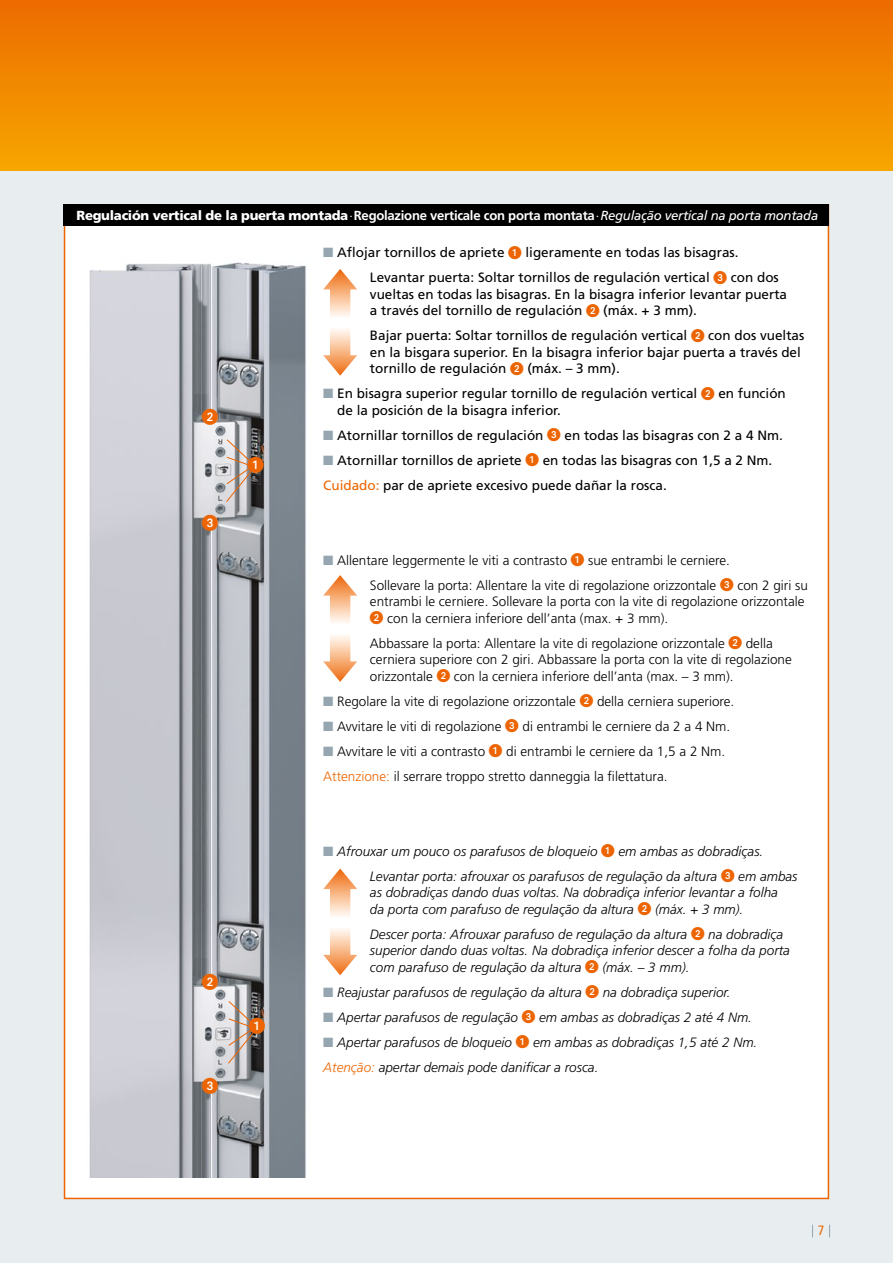
<style>
.page{position:relative;width:893px;height:1263px;background:#fff}
.page>*{position:absolute;margin:0;border:0;box-sizing:border-box;transform-origin:0 0}
.t1{font:16.5px "European Pi One";color:#ec6502}
.t2{font:300 13.5px/16.5px "Frutiger";color:#000}
.t3{font:13.5px/16.5px "Frutiger";color:#000}
.t4{font:italic 300 13.5px/16.5px "Frutiger";color:#000}
.t5{font:condensed 13.5px "Frutiger";color:#ec6502}
.t6{font:900 13.2px "Frutiger";letter-spacing:-.02em;color:#fff}
.s1{font-weight:400;font-size:12px}
.s2{font-weight:700}
.s3{font-weight:400;font-style:italic}
.s4{color:#95a6b0}
.s5{font-family:"European Pi One";color:#ec6502}
.s6{color:#ec6502}
.s7{font-family:"European Pi One";font-weight:400;color:#ec6502}
.s8{font-family:"European Pi One";font-weight:400;font-style:normal;color:#ec6502}
</style>
<div class="page">
<div style="left:0;top:170px;width:893px;height:1093px;background:#e8edf0"></div>
<div style="left:0;top:0;width:893px;height:170px;background:linear-gradient(to bottom,#ec6b00,#f7a500)"></div>
<div style="left:64px;top:204px;width:765px;height:995px;background:#fff;border:2px solid #ec6502"></div>
<div style="left:64px;top:204px;width:765px;height:21px;background:#000"></div>
<svg style="left:323px;top:269px;width:34px;height:47px"></svg>
<svg style="left:323px;top:329px;width:34px;height:47px"></svg>
<svg style="left:323px;top:575px;width:34px;height:48px"></svg>
<svg style="left:323px;top:635px;width:34px;height:47px"></svg>
<svg style="left:323px;top:868px;width:34px;height:48px"></svg>
<svg style="left:323px;top:929px;width:34px;height:46px"></svg>
<svg style="left:812px;top:1225px;width:1px;height:12px"></svg>
<svg style="left:829px;top:1225px;width:1px;height:12px"></svg>
<img style="left:89px;top:262px;width:217px;height:916px">
<svg style="left:227px;top:1000px;width:28px;height:64px;background:#b0a7a4"></svg>
<svg style="left:226px;top:439px;width:27px;height:64px;background:#b8afab"></svg>
<div style="left:248px;top:458px;width:15px;height:14px;background:#fff;border-radius:50%"></div>
<div style="left:203px;top:410px;width:15px;height:14px;background:#fff;border-radius:50%"></div>
<div style="left:203px;top:515px;width:15px;height:15px;background:#fff;border-radius:50%"></div>
<div style="left:250px;top:1019px;width:14px;height:14px;background:#fff;border-radius:50%"></div>
<div style="left:203px;top:974px;width:14px;height:15px;background:#fff;border-radius:50%"></div>
<div style="left:203px;top:1079px;width:14px;height:14px;background:#fff;border-radius:50%"></div>
<p class="t6" style="left:77px;top:207px;width:743px">Regulación vertical de la puerta montada<span class="s1">·</span><span class="s2">Regolazione verticale con porta montata</span><span class="s1">·</span><span class="s3">Regulação vertical na porta montada</span></p>
<p class="t3" style="left:370px;top:240px;width:410px;line-height:25px;text-indent:-47px"><span class="s4">■</span> Aflojar tornillos de apriete <span class="s5">1</span> ligeramente en todas las bisagras.<br>Levantar puerta: Soltar tornillos de regulación vertical <span class="s5">3</span> con dos</p>
<p class="t3" style="left:370px;top:286px;width:419px">vueltas en todas las bisagras. En la bisagra inferior levantar puerta a través del tornillo de regulación <span class="s5">2</span> (máx. + 3 mm).</p>
<p class="t3" style="left:370px;top:327px;width:436px">Bajar puerta: Soltar tornillos de regulación vertical <span class="s5">2</span> con dos vueltas en la bisgara superior. En la bisagra inferior bajar puerta a través del tornillo de regulación <span class="s5">2</span> (máx. – 3 mm).</p>
<p class="t3" style="left:337px;top:385px;width:450px;text-indent:-14px"><span class="s4">■</span> En bisagra superior regular tornillo de regulación vertical <span class="s5">2</span> en función de la posición de la bisagra inferior.</p>
<p class="t3" style="left:323px;top:427px;width:461px"><span class="s4">■</span> Atornillar tornillos de regulación <span class="s5">3</span> en todas las bisagras con 2 a 4 Nm.</p>
<p class="t3" style="left:323px;top:447px;width:451px;line-height:25px"><span class="s4">■</span> Atornillar tornillos de apriete <span class="s5">1</span> en todas las bisagras con 1,5 a 2 Nm.<br><span class="s6">Cuidado:</span> par de apriete excesivo puede dañar la rosca.</p>
<p class="t1" style="left:202px;top:407px;width:18px">2</p>
<p class="t1" style="left:247px;top:455px;width:18px">1</p>
<p class="t1" style="left:202px;top:513px;width:18px">3</p>
<p class="t1" style="left:202px;top:972px;width:18px">2</p>
<p class="t1" style="left:202px;top:1077px;width:18px">3</p>
<p class="t1" style="left:249px;top:1017px;width:18px">1</p>
<p class="t2" style="left:370px;top:547px;width:439px;line-height:25px;text-indent:-47px"><span class="s4">■</span> Allentare leggermente le viti a contrasto <span class="s7">1</span> sue entrambi le cerniere.<br>Sollevare la porta: Allentare la vite di regolazione orizzontale <span class="s7">3</span> con 2 giri su</p>
<p class="t2" style="left:370px;top:593px;width:436px">entrambi le cerniere. Sollevare la porta con la vite di regolazione orizzontale<br><span class="s7">2</span> con la cerniera inferiore dell’anta (max. + 3 mm).</p>
<p class="t2" style="left:370px;top:635px;width:423px">Abbassare la porta: Allentare la vite di regolazione orizzontale <span class="s7">2</span> della cerniera superiore con 2 giri. Abbassare la porta con la vite di regolazione orizzontale <span class="s7">2</span> con la cerniera inferiore dell’anta (max. – 3 mm).</p>
<p class="t2" style="left:323px;top:693px;width:413px"><span class="s4">■</span> Regolare la vite di regolazione orizzontale <span class="s7">2</span> della cerniera superiore.</p>
<p class="t2" style="left:323px;top:718px;width:409px"><span class="s4">■</span> Avvitare le viti di regolazione <span class="s7">3</span> di entrambi le cerniere da 2 a 4 Nm.</p>
<p class="t2" style="left:323px;top:738px;width:404px;line-height:25px"><span class="s4">■</span> Avvitare le viti a contrasto <span class="s7">1</span> di entrambi le cerniere da 1,5 a 2 Nm.<br><span class="s6">Attenzione:</span> il serrare troppo stretto danneggia la filettatura.</p>
<p class="t4" style="left:370px;top:838px;width:429px;line-height:25px;text-indent:-47px"><span class="s4">■</span> Afrouxar um pouco os parafusos de bloqueio <span class="s8">1</span> em ambas as dobradiças.<br>Levantar porta: afrouxar os parafusos de regulação da altura <span class="s8">3</span> em ambas</p>
<p class="t4" style="left:370px;top:884px;width:410px">as dobradiças dando duas voltas. Na dobradiça inferior levantar a folha da porta com parafuso de regulação da altura <span class="s8">2</span> (máx. + 3 mm).</p>
<p class="t4" style="left:370px;top:926px;width:422px">Descer porta: Afrouxar parafuso de regulação da altura <span class="s8">2</span> na dobradiça superior dando duas voltas. Na dobradiça inferior descer a folha da porta com parafuso de regulação da altura <span class="s8">2</span> (máx. – 3 mm).</p>
<p class="t4" style="left:323px;top:984px;width:409px"><span class="s4">■</span> Reajustar parafusos de regulação da altura <span class="s8">2</span> na dobradiça superior.</p>
<p class="t4" style="left:323px;top:1009px;width:430px"><span class="s4">■</span> Apertar parafusos de regulação <span class="s8">3</span> em ambas as dobradiças 2 até 4 Nm.</p>
<p class="t4" style="left:323px;top:1029px;width:436px;line-height:25px"><span class="s4">■</span> Apertar parafusos de bloqueio <span class="s8">1</span> em ambas as dobradiças 1,5 até 2 Nm.<br><span class="s6">Atenção:</span> apertar demais pode danificar a rosca.</p>
<p class="t5" style="left:818px;top:1223px;width:8px">7</p>
</div>
